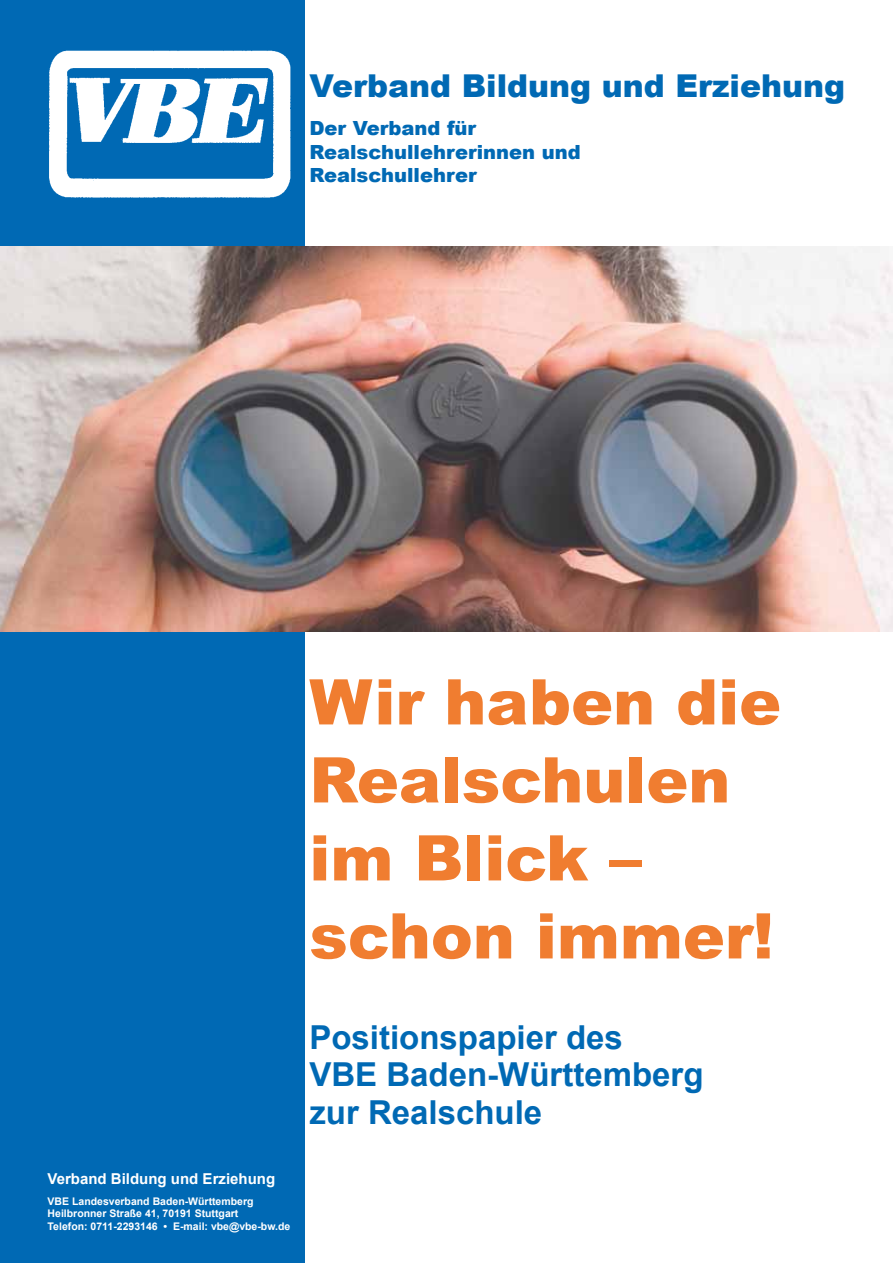
<style>
.page{position:relative;width:893px;height:1263px;background:#fff}
.page>*{position:absolute;margin:0;border:0;box-sizing:border-box;transform-origin:0 0}
.t1{font:900 63px/78px "Arial";color:#f07d30}
.t2{font:700 33px/37.5px "Arial";color:#0069b4}
.t3{font:900 31.5px "Arial";color:#0069b4}
.t4{font:900 19.5px/23.4px "Arial";color:#0069b4}
.t5{font:700 15px "Arial";color:#fff}
.t6{font:700 10.5px/12.6px "Arial";color:#fff}
</style>
<div class="page">
<div style="left:0;top:0;width:304px;height:1263px;background:#0069b4"></div>
<img style="left:0;top:247px;width:893px;height:384px">
<img style="left:49px;top:50px;width:242px;height:148px">
<h3 class="t3" style="left:309px;top:63px;width:537px">Verband Bildung und Erziehung</h3>
<h3 class="t4" style="left:309px;top:116px;width:273px">Der Verband für<br>Realschullehrerinnen und<br>Realschullehrer</h3>
<h1 class="t1" style="left:309px;top:661px;width:473px">Wir haben die<br>Realschulen im Blick – schon immer!</h1>
<h2 class="t2" style="left:309px;top:1020px;width:396px">Positionspapier des<br>VBE Baden-Württemberg zur Realschule</h2>
<h3 class="t5" style="left:48px;top:1168px;width:229px">Verband Bildung und Erziehung</h3>
<p class="t6" style="left:48px;top:1195px;width:244px">VBE Landesverband Baden-Württemberg<br>Heilbronner Straße 41, 70191 Stuttgart<br>Telefon: 0711-2293146 • E-mail: vbe@vbe-bw.de</p>
</div>
